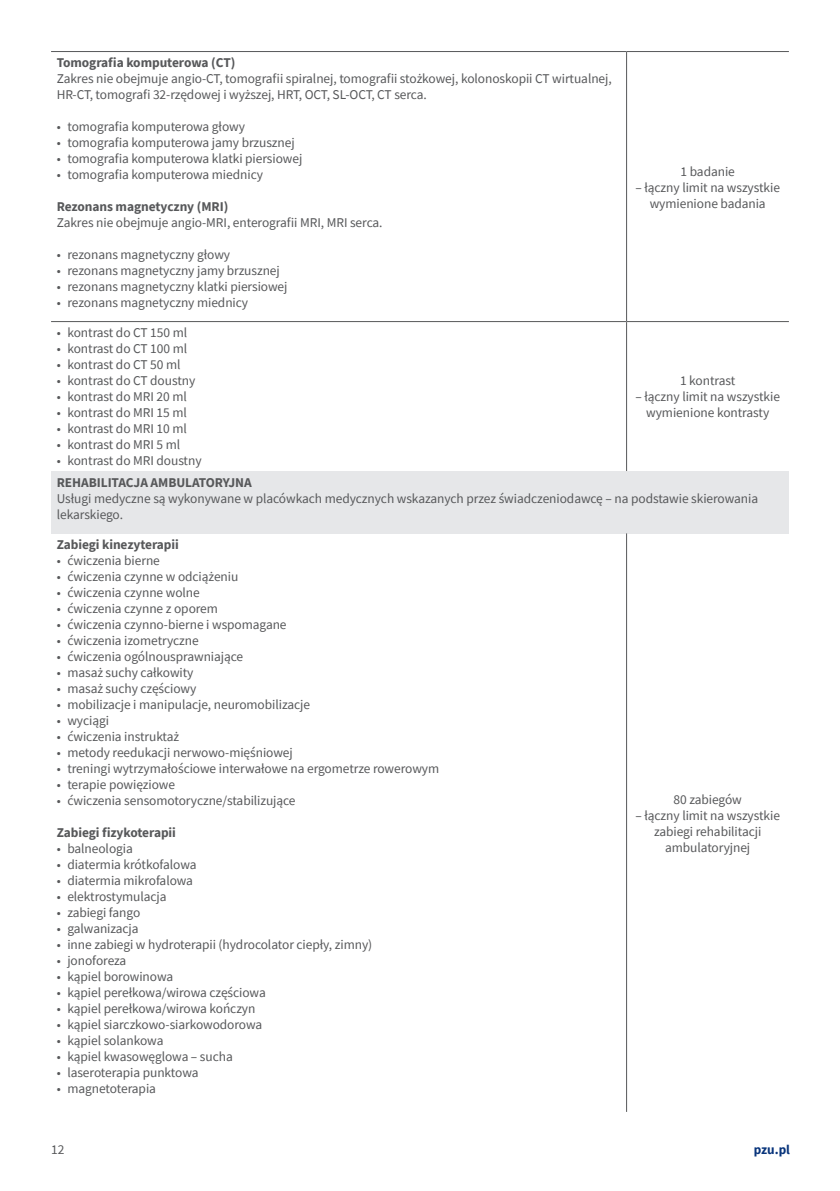
<style>
.page{position:relative;width:840px;height:1191px;background:#fff}
.page>*{position:absolute;margin:0;border:0;box-sizing:border-box;transform-origin:0 0}
.t1{font:13.4px/16px "Source Sans Pro";letter-spacing:-.005em;color:#57585a;text-align:center}
.t2{font:700 13.4px "Source Sans Pro";letter-spacing:-.005em;color:#57585a}
.t3{font:700 13.2px "Source Sans Pro";color:#08347b}
</style>
<div class="page">
<div style="left:51px;top:471px;width:737px;height:62px;background:#e6e7e9"></div>
<hr style="left:625px;top:533px;width:1px;height:578px;background:#57585a">
<hr style="left:625px;top:52px;width:1px;height:269px;background:#57585a">
<hr style="left:51px;top:321px;width:575px;height:1px;background:#57585a">
<hr style="left:626px;top:321px;width:162px;height:1px;background:#57585a">
<hr style="left:625px;top:322px;width:1px;height:149px;background:#57585a">
<hr style="left:51px;top:51px;width:575px;height:1px;background:#57585a">
<hr style="left:626px;top:51px;width:162px;height:1px;background:#57585a">
<p class="t2" style="left:57px;top:54px;width:180px">Tomografia komputerowa (CT)</p>
<p class="t1" style="left:57px;top:71px;width:556px;text-align:left">Zakres nie obejmuje angio-CT, tomografii spiralnej, tomografii stożkowej, kolonoskopii CT wirtualnej,<br>HR-CT, tomografi 32-rzędowej i wyższej, HRT, OCT, SL-OCT, CT serca.</p>
<p class="t1" style="left:57px;top:119px;width:190px">• tomografia komputerowa głowy</p>
<p class="t1" style="left:57px;top:135px;width:239px">• tomografia komputerowa jamy brzusznej</p>
<p class="t1" style="left:57px;top:151px;width:247px">• tomografia komputerowa klatki piersiowej</p>
<p class="t1" style="left:57px;top:167px;width:208px">• tomografia komputerowa miednicy</p>
<p class="t2" style="left:57px;top:198px;width:173px">Rezonans magnetyczny (MRI)</p>
<p class="t1" style="left:57px;top:215px;width:327px">Zakres nie obejmuje angio-MRI, enterografii MRI, MRI serca.</p>
<p class="t1" style="left:57px;top:247px;width:175px">• rezonans magnetyczny głowy</p>
<p class="t1" style="left:57px;top:263px;width:224px">• rezonans magnetyczny jamy brzusznej</p>
<p class="t1" style="left:57px;top:279px;width:232px">• rezonans magnetyczny klatki piersiowej</p>
<p class="t1" style="left:57px;top:295px;width:193px">• rezonans magnetyczny miednicy</p>
<p class="t1" style="left:57px;top:325px;width:132px">• kontrast do CT 150 ml</p>
<p class="t1" style="left:57px;top:341px;width:132px">• kontrast do CT 100 ml</p>
<p class="t1" style="left:57px;top:357px;width:125px">• kontrast do CT 50 ml</p>
<p class="t1" style="left:57px;top:373px;width:140px">• kontrast do CT doustny</p>
<p class="t1" style="left:57px;top:389px;width:131px">• kontrast do MRI 20 ml</p>
<p class="t1" style="left:57px;top:405px;width:131px">• kontrast do MRI 15 ml</p>
<p class="t1" style="left:57px;top:421px;width:131px">• kontrast do MRI 10 ml</p>
<p class="t1" style="left:57px;top:437px;width:125px">• kontrast do MRI 5 ml</p>
<p class="t1" style="left:57px;top:453px;width:146px">• kontrast do MRI doustny</p>
<p class="t1" style="left:680px;top:163px;width:56px">1 badanie</p>
<p class="t1" style="left:635px;top:179px;width:146px">– łączny limit na wszystkie wymienione badania</p>
<p class="t1" style="left:679px;top:373px;width:57px">1 kontrast</p>
<p class="t1" style="left:635px;top:389px;width:146px">– łączny limit na wszystkie wymienione kontrasty</p>
<p class="t2" style="left:57px;top:473px;width:196px">REHABILITACJA AMBULATORYJNA</p>
<p class="t1" style="left:57px;top:490px;width:702px;text-align:left">Usługi medyczne są wykonywane w placówkach medycznych wskazanych przez świadczeniodawcę – na podstawie skierowania lekarskiego.</p>
<p class="t2" style="left:57px;top:535px;width:124px">Zabiegi kinezyterapii</p>
<p class="t1" style="left:57px;top:552px;width:105px">• ćwiczenia bierne</p>
<p class="t1" style="left:57px;top:568px;width:183px">• ćwiczenia czynne w odciążeniu</p>
<p class="t1" style="left:57px;top:584px;width:144px">• ćwiczenia czynne wolne</p>
<p class="t1" style="left:57px;top:600px;width:163px">• ćwiczenia czynne z oporem</p>
<p class="t1" style="left:57px;top:616px;width:231px">• ćwiczenia czynno-bierne i wspomagane</p>
<p class="t1" style="left:57px;top:632px;width:143px">• ćwiczenia izometryczne</p>
<p class="t1" style="left:57px;top:648px;width:188px">• ćwiczenia ogólnousprawniające</p>
<p class="t1" style="left:57px;top:664px;width:138px">• masaż suchy całkowity</p>
<p class="t1" style="left:57px;top:680px;width:141px">• masaż suchy częściowy</p>
<p class="t1" style="left:57px;top:696px;width:254px">• mobilizacje i manipulacje, neuromobilizacje</p>
<p class="t1" style="left:57px;top:712px;width:54px">• wyciągi</p>
<p class="t1" style="left:57px;top:728px;width:124px">• ćwiczenia instruktaż</p>
<p class="t1" style="left:57px;top:744px;width:237px">• metody reedukacji nerwowo-mięśniowej</p>
<p class="t1" style="left:57px;top:760px;width:384px">• treningi wytrzymałościowe interwałowe na ergometrze rowerowym</p>
<p class="t1" style="left:57px;top:776px;width:120px">• terapie powięziowe</p>
<p class="t1" style="left:57px;top:792px;width:240px">• ćwiczenia sensomotoryczne/stabilizujące</p>
<p class="t2" style="left:57px;top:823px;width:121px">Zabiegi fizykoterapii</p>
<p class="t1" style="left:57px;top:840px;width:78px">• balneologia</p>
<p class="t1" style="left:57px;top:856px;width:141px">• diatermia krótkofalowa</p>
<p class="t1" style="left:57px;top:872px;width:138px">• diatermia mikrofalowa</p>
<p class="t1" style="left:57px;top:888px;width:111px">• elektrostymulacja</p>
<p class="t1" style="left:57px;top:904px;width:85px">• zabiegi fango</p>
<p class="t1" style="left:57px;top:920px;width:83px">• galwanizacja</p>
<p class="t1" style="left:57px;top:936px;width:317px">• inne zabiegi w hydroterapii (hydrocolator ciepły, zimny)</p>
<p class="t1" style="left:57px;top:952px;width:71px">• jonoforeza</p>
<p class="t1" style="left:57px;top:968px;width:118px">• kąpiel borowinowa</p>
<p class="t1" style="left:57px;top:984px;width:210px">• kąpiel perełkowa/wirowa częściowa</p>
<p class="t1" style="left:57px;top:1000px;width:200px">• kąpiel perełkowa/wirowa kończyn</p>
<p class="t1" style="left:57px;top:1016px;width:207px">• kąpiel siarczkowo-siarkowodorowa</p>
<p class="t1" style="left:57px;top:1032px;width:108px">• kąpiel solankowa</p>
<p class="t1" style="left:57px;top:1048px;width:177px">• kąpiel kwasowęglowa – sucha</p>
<p class="t1" style="left:57px;top:1064px;width:143px">• laseroterapia punktowa</p>
<p class="t1" style="left:57px;top:1080px;width:101px">• magnetoterapia</p>
<p class="t1" style="left:673px;top:791px;width:70px">80 zabiegów</p>
<p class="t1" style="left:635px;top:807px;width:146px">– łączny limit na wszystkie zabiegi rehabilitacji ambulatoryjnej</p>
<p class="t1" style="left:51px;top:1141px;width:15px">12</p>
<p class="t3" style="left:753px;top:1140px;width:38px">pzu.pl</p>
</div>
